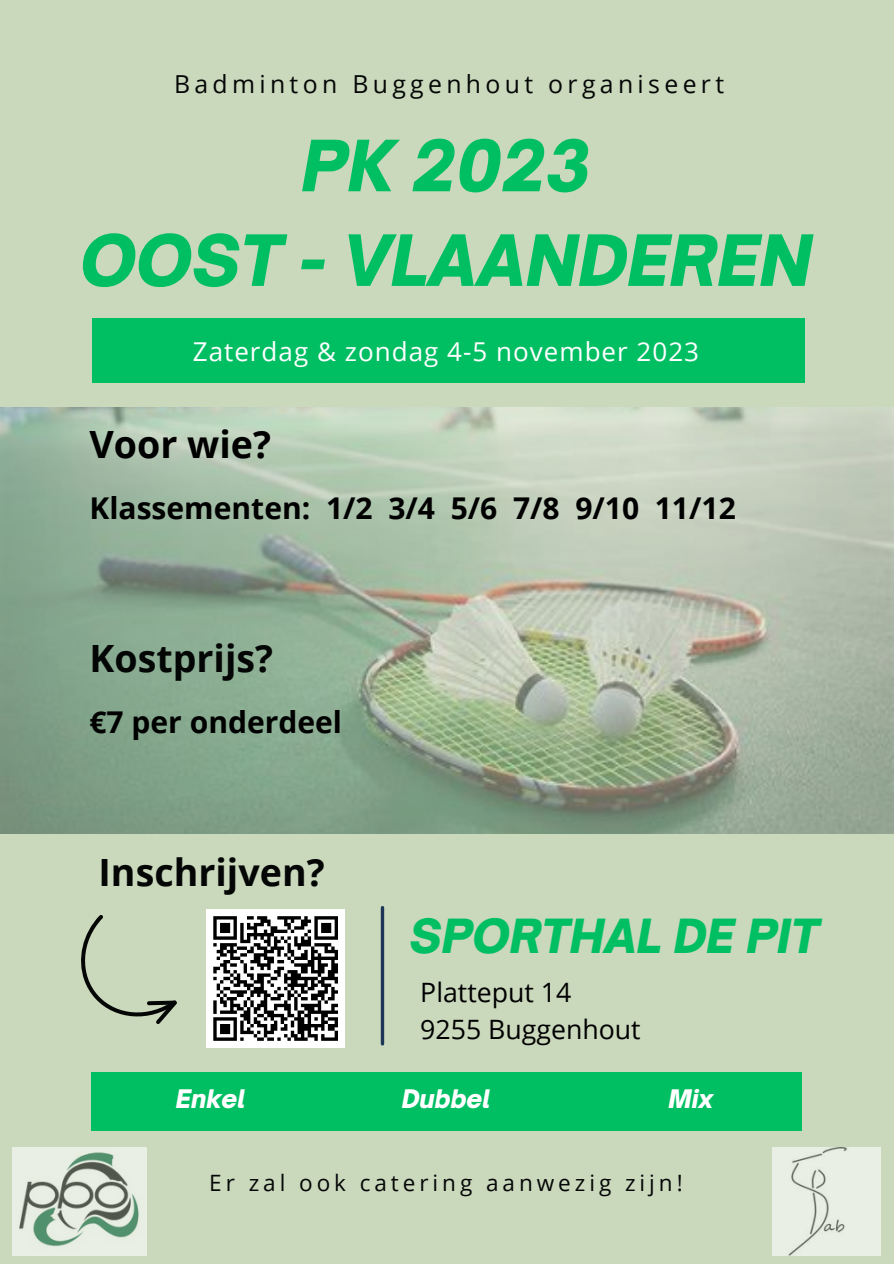
<style>
.page{position:relative;width:894px;height:1264px;background:#fff}
.page>*{position:absolute;margin:0;border:0;box-sizing:border-box;transform-origin:0 0}
.t1{font:italic 900 67.5px "Open Sauce One";color:#00bf63}
.t2{font:italic 900 45px "Open Sauce One";color:#00bf63}
.t3{font:700 37.5px "Open Sans";color:#040606}
.t4{font:700 37.5px "Open Sans";color:#000}
.t5{font:700 30px "Open Sans";color:#000}
.t6{font:26.7px "Open Sans";color:#000}
.t7{font:25.95px "Open Sans";letter-spacing:.04em;color:#fff}
.t8{font:24.75px "Open Sans";letter-spacing:.175em;color:#040606}
.t9{font:italic 900 24.45px "Open Sauce One";color:#fff}
.t10{font:22.5px "Open Sans";letter-spacing:.175em;color:#040606}
</style>
<div class="page">
<div style="left:0;top:0;width:893px;height:1263px;background:#cad8bc"></div>
<div style="left:92px;top:318px;width:712px;height:64px;background:#00bf63"></div>
<div style="left:91px;top:1072px;width:710px;height:59px;background:#00bf63"></div>
<svg style="left:380px;top:907px;width:4px;height:136px"></svg>
<div style="left:206px;top:909px;width:138px;height:138px;background:#fff"></div>
<svg style="left:213px;top:916px;width:125px;height:125px"></svg>
<svg style="left:81px;top:915px;width:96px;height:109px"></svg>
<img style="left:0;top:407px;width:893px;height:426px">
<img style="left:12px;top:1147px;width:134px;height:108px">
<img style="left:772px;top:1147px;width:108px;height:108px">
<p class="t8" style="left:174px;top:67px;width:551px">Badminton Buggenhout organiseert</p>
<p class="t1" style="left:301px;top:124px;width:290px">PK 2023</p>
<p class="t1" style="left:80px;top:218px;width:733px">OOST - VLAANDEREN</p>
<p class="t7" style="left:193px;top:333px;width:507px">Zaterdag &amp; zondag 4-5 november 2023</p>
<p class="t4" style="left:89px;top:418px;width:183px">Voor wie?</p>
<p class="t5" style="left:89px;top:487px;width:647px">Klassementen: 1/2 3/4 5/6 7/8 9/10 11/12</p>
<p class="t3" style="left:89px;top:632px;width:185px">Kostprijs?</p>
<p class="t5" style="left:89px;top:701px;width:254px">€7 per onderdeel</p>
<p class="t3" style="left:98px;top:846px;width:227px">Inschrijven?</p>
<p class="t2" style="left:409px;top:908px;width:410px">SPORTHAL DE PIT</p>
<p class="t6" style="left:420px;top:973px;width:152px">Platteput 14</p>
<p class="t6" style="left:420px;top:1010px;width:222px">9255 Buggenhout</p>
<p class="t9" style="left:176px;top:1083px;width:71px">Enkel</p>
<p class="t9" style="left:401px;top:1083px;width:90px">Dubbel</p>
<p class="t9" style="left:668px;top:1083px;width:46px">Mix</p>
<p class="t10" style="left:209px;top:1166px;width:475px">Er zal ook catering aanwezig zijn!</p>
</div>
